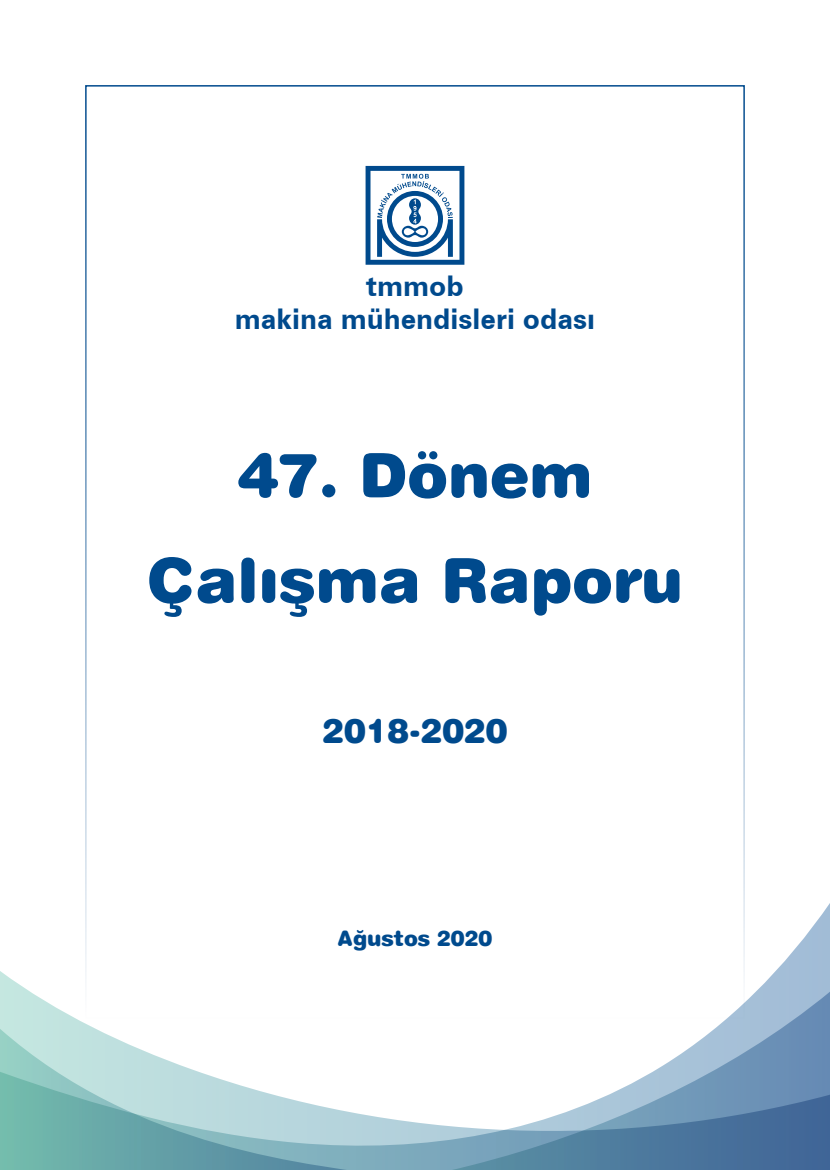
<style>
.page{position:relative;width:830px;height:1170px;background:#fff}
.page>*{position:absolute;margin:0;border:0;box-sizing:border-box;transform-origin:0 0}
.t1{font:61.5px/105px "Swiss 721 BT Black Rounded";color:#004a8d;text-align:center}
.t2{font:33px "Swiss 721 BT Black Rounded";color:#004a8d}
.t3{font:700 28.5px/33px "Zurich";color:#004a8d;text-align:center}
.t4{font:21px "Swiss 721 BT Black Rounded";color:#004a8d}
</style>
<div class="page">
<svg style="left:0;top:901px;width:829px;height:268px"></svg>
<svg style="left:0;top:1028px;width:405px;height:141px"></svg>
<svg style="left:365px;top:166px;width:99px;height:99px"></svg>
<p class="t3" style="left:235px;top:267px;width:362px">tmmob<br>makina mühendisleri odası</p>
<h1 class="t1" style="left:147px;top:422px;width:537px">47. Dönem<br>Çalışma Raporu</h1>
<p class="t2" style="left:322px;top:710px;width:186px">2018-2020</p>
<p class="t4" style="left:337px;top:925px;width:156px">Ağustos 2020</p>
</div>
